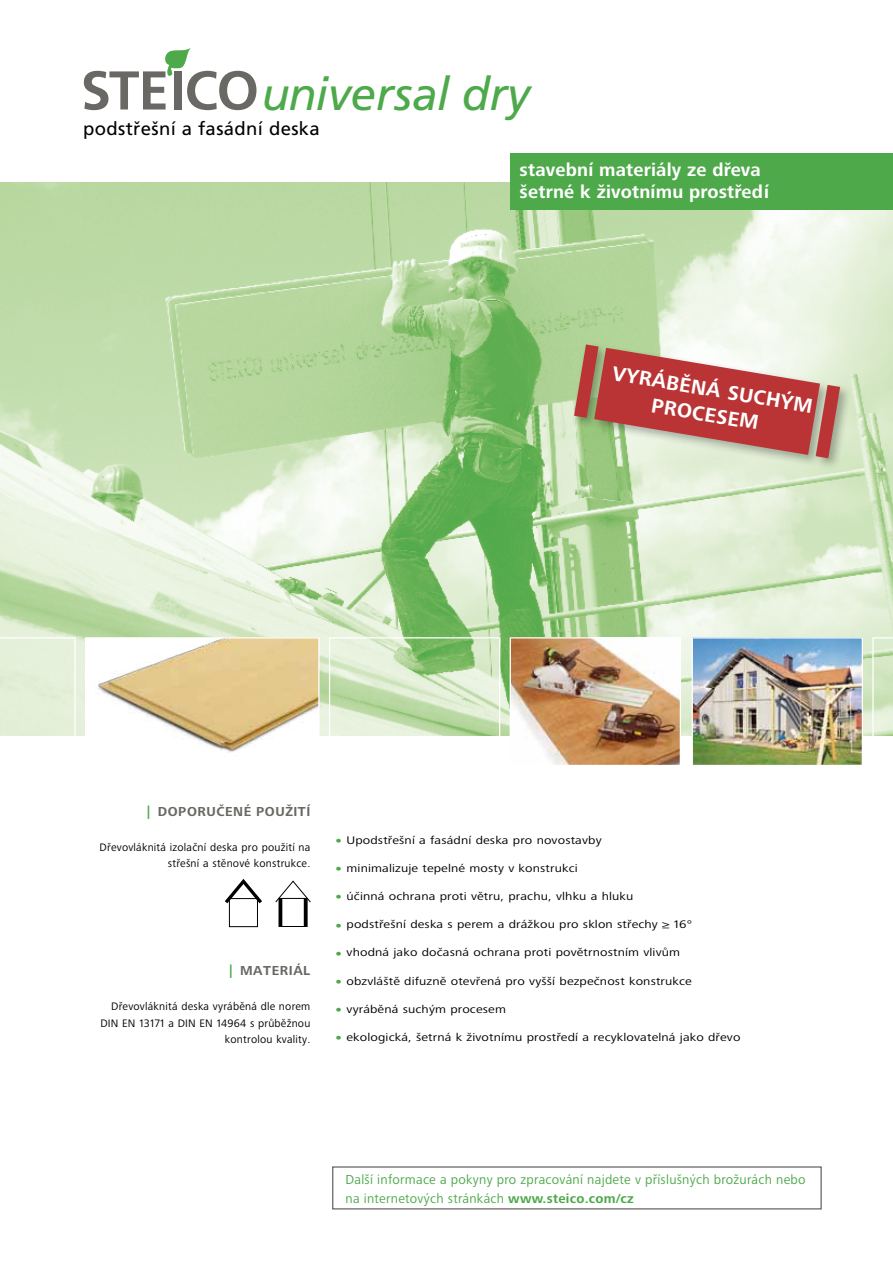
<style>
.page{position:relative;width:893px;height:1263px;background:#fff}
.page>*{position:absolute;margin:0;border:0;box-sizing:border-box;transform-origin:0 0}
.t1{font:italic 46.2px "Frutiger";letter-spacing:-.01em;color:#4da94a}
.t2{font:700 21px/25.5px "Frutiger Next Pro";color:#fff}
.t3{font:700 18.75px/22.5px "Frutiger Next Pro";letter-spacing:.01em;color:#fff}
.t4{font:18.6px "Frutiger CE";letter-spacing:.02em;color:#000}
.t5{font:13.5px/18.8px "Frutiger Next Pro";letter-spacing:.02em;color:#4da94a}
.t6{font:700 13.5px "Frutiger Next Pro";letter-spacing:.04em;color:#6a6864}
.t7{font:11.4px "Frutiger Next Pro";letter-spacing:.01em;color:#000;scale:1.19 1}
.t8{font:11.25px/16.5px "Frutiger Next Pro";letter-spacing:.02em;color:#000;text-align:right}
.s1{color:#4da94a}
.s2{font-weight:700;font-size:13.8px;color:#4da94a}
.s3{font-weight:700}
</style>
<div class="page">
<div style="left:332px;top:1166px;width:490px;height:43px;border:1px solid #6a6864"></div>
<img style="left:0;top:183px;width:893px;height:553px">
<div style="left:510px;top:153px;width:383px;height:57px;background:#4da94a"></div>
<img style="left:87px;top:639px;width:231px;height:113px">
<div style="left:85px;top:637px;width:235px;height:129px;border:1px solid #fff"></div>
<div style="left:329px;top:637px;width:171px;height:129px;border:1px solid #fff"></div>
<div style="left:0;top:637px;width:76px;height:99px;background:#e4f0d9"></div>
<img style="left:512px;top:639px;width:167px;height:125px">
<div style="left:510px;top:637px;width:171px;height:129px;border:1px solid #fff"></div>
<svg style="left:872px;top:637px;width:21px;height:99px;background:#d7e9c9"></svg>
<img style="left:694px;top:639px;width:167px;height:125px">
<div style="left:692px;top:637px;width:171px;height:129px;border:1px solid #fff"></div>
<div style="left:279px;top:898px;width:28px;height:29px;border:1px solid #000"></div>
<svg style="left:275px;top:880px;width:36px;height:23px"></svg>
<hr style="left:279px;top:898px;width:3px;height:28px;background:#000">
<hr style="left:304px;top:898px;width:3px;height:28px;background:#000">
<div style="left:229px;top:898px;width:29px;height:29px;border:1px solid #000"></div>
<svg style="left:225px;top:879px;width:37px;height:28px"></svg>
<svg style="left:84px;top:47px;width:172px;height:63px"></svg>
<div style="left:571px;top:341px;width:281px;height:129px;background:#000;opacity:.3"></div>
<svg style="left:574px;top:344px;width:266px;height:114px;background:#c37c72"></svg>
<h1 class="t1" style="left:262px;top:67px;width:270px">universal dry</h1>
<h3 class="t4" style="left:83px;top:118px;width:238px">podstřešní a fasádní deska</h3>
<h3 class="t3" style="left:520px;top:158px;width:251px">stavební materiály ze dřeva šetrné k životnímu prostředí</h3>
<h2 class="t2" style="left:615px;top:360px;width:40px;rotate:9deg">vyrá</h2>
<h2 class="t2" style="left:698px;top:374px;width:55px;text-indent:-30px;rotate:9deg">běná cesem</h2>
<h2 class="t2" style="left:730px;top:380px;width:86px;rotate:9deg">suchým</h2>
<p class="t6" style="left:147px;top:803px;width:165px"><span class="s1">|</span> DOPORUČENÉ POUŽITÍ</p>
<p class="t8" style="left:100px;top:838px;width:212px">Dřevovláknitá izolační deska pro použití na střešní a stěnové konstrukce.</p>
<p class="t6" style="left:229px;top:963px;width:82px"><span class="s1">|</span> MATERIÁL</p>
<p class="t8" style="left:100px;top:998px;width:212px">Dřevovláknitá deska vyráběná dle norem<br>DIN EN 13171 a DIN EN 14964 s průběžnou kontrolou kvality.</p>
<p class="t7" style="left:334px;top:833px;width:227px"><span class="s2">•</span> Upodstřešní a fasádní deska pro novostavby</p>
<p class="t7" style="left:334px;top:862px;width:206px"><span class="s2">•</span> minimalizuje tepelné mosty v konstrukci</p>
<p class="t7" style="left:334px;top:890px;width:253px"><span class="s2">•</span> účinná ochrana proti větru, prachu, vlhku a hluku</p>
<p class="t7" style="left:334px;top:918px;width:303px"><span class="s2">•</span> podstřešní deska s perem a drážkou pro sklon střechy ≥ 16°</p>
<p class="t7" style="left:334px;top:946px;width:292px"><span class="s2">•</span> vhodná jako dočasná ochrana proti povětrnostním vlivům</p>
<p class="t7" style="left:334px;top:974px;width:302px"><span class="s2">•</span> obzvláště difuzně otevřená pro vyšší bezpečnost konstrukce</p>
<p class="t7" style="left:334px;top:1002px;width:146px"><span class="s2">•</span> vyráběná suchým procesem</p>
<p class="t7" style="left:334px;top:1030px;width:343px"><span class="s2">•</span> ekologická, šetrná k životnímu prostředí a recyklovatelná jako dřevo</p>
<p class="t5" style="left:345px;top:1170px;width:462px">Další informace a pokyny pro zpracování najdete v příslušných brožurách nebo na internetových stránkách <span class="s3">www.steico.com/cz</span></p>
</div>
